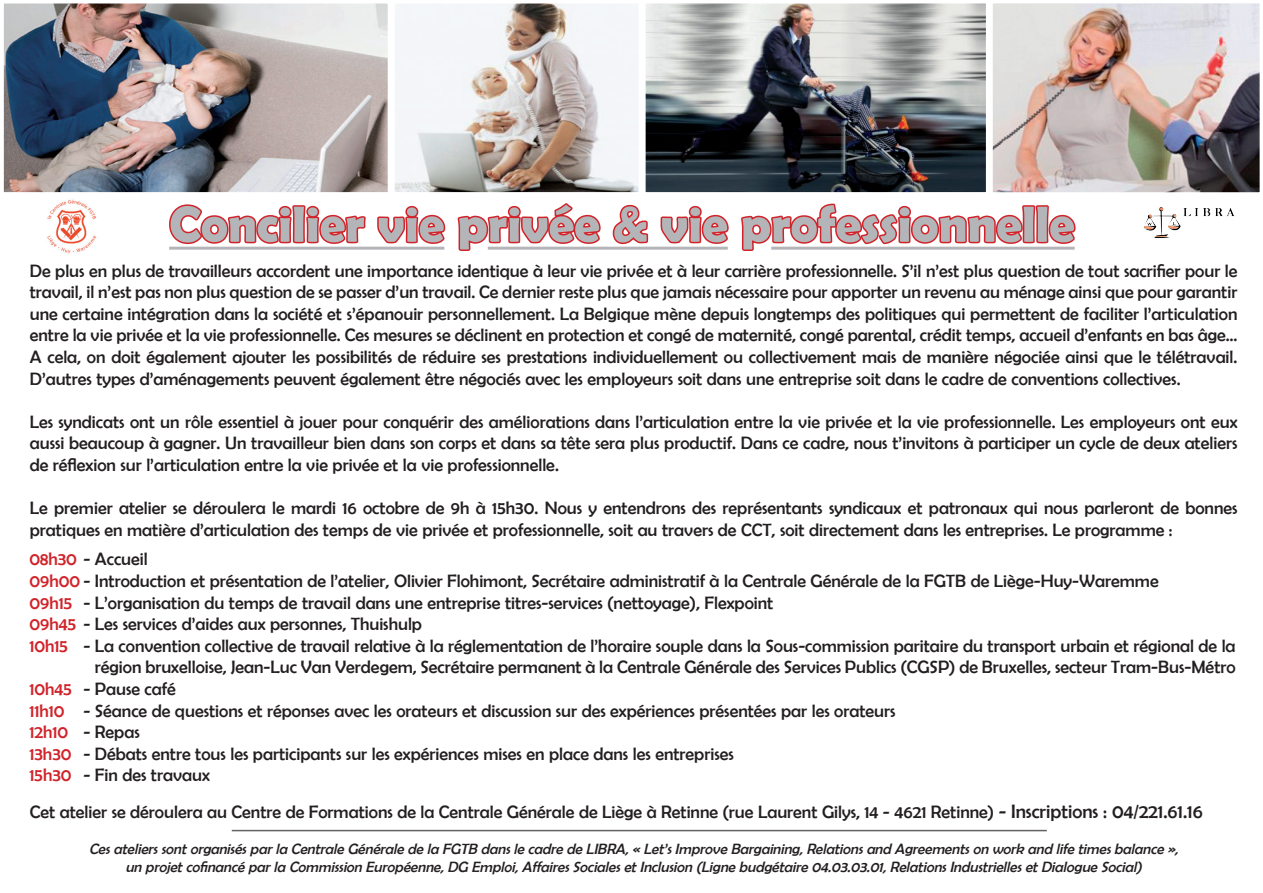
<style>
.page{position:relative;width:1263px;height:893px;background:#fff}
.page>*{position:absolute;margin:0;border:0;box-sizing:border-box;transform-origin:0 0}
.t1{font:700 51px "Berlin Sans FB Demi";color:#b4b5b8}
.t2{font:18px/21.6px "Berlin Sans FB";color:#231f20;text-align:justify}
.t3{font:italic 15px/18px "Berlin Sans FB";color:#231f20;text-align:center}
.s1{color:#d1232a}
.s2{font-size:19.5px}
</style>
<div class="page">
<svg style="left:395px;top:3px;width:244px;height:190px"></svg>
<img style="left:3px;top:3px;width:385px;height:190px">
<img style="left:645px;top:3px;width:341px;height:190px">
<img style="left:992px;top:3px;width:268px;height:190px">
<hr style="left:169px;top:247px;width:275px;height:3px;background:#b4b5b8">
<hr style="left:488px;top:247px;width:240px;height:3px;background:#b4b5b8">
<svg style="left:168px;top:163px;width:199px;height:82px"></svg>
<svg style="left:376px;top:205px;width:70px;height:45px"></svg>
<svg style="left:457px;top:203px;width:145px;height:48px"></svg>
<svg style="left:612px;top:204px;width:37px;height:41px"></svg>
<svg style="left:659px;top:205px;width:70px;height:45px"></svg>
<svg style="left:739px;top:163px;width:338px;height:88px"></svg>
<img style="left:47px;top:199px;width:49px;height:55px">
<img style="left:1144px;top:207px;width:91px;height:31px">
<div style="left:1183px;top:218px;width:54px;height:21px;background:#fff"></div>
<hr style="left:232px;top:830px;width:815px;height:1px;background:#636366">
<h1 class="t1" style="left:169px;top:195px;width:907px">Concilier vie privée &amp; vie professionnelle</h1>
<p class="t2" style="left:30px;top:260px;width:1209px">De plus en plus de travailleurs accordent une importance identique à leur vie privée et à leur carrière professionnelle. S’il n’est plus question de tout sacrifier pour le travail, il n’est pas non plus question de se passer d’un travail. Ce dernier reste plus que jamais nécessaire pour apporter un revenu au ménage ainsi que pour garantir une certaine intégration dans la société et s’épanouir personnellement. La Belgique mène depuis longtemps des politiques qui permettent de faciliter l’articulation entre la vie privée et la vie professionnelle. Ces mesures se déclinent en protection et congé de maternité, congé parental, crédit temps, accueil d’enfants en bas âge… A cela, on doit également ajouter les possibilités de réduire ses prestations individuellement ou collectivement mais de manière négociée ainsi que le télétravail.<br>D’autres types d’aménagements peuvent également être négociés avec les employeurs soit dans une entreprise soit dans le cadre de conventions collectives.</p>
<p class="t2" style="left:30px;top:411px;width:1209px">Les syndicats ont un rôle essentiel à jouer pour conquérir des améliorations dans l’articulation entre la vie privée et la vie professionnelle. Les employeurs ont eux aussi beaucoup à gagner. Un travailleur bien dans son corps et dans sa tête sera plus productif. Dans ce cadre, nous t’invitons à participer un cycle de deux ateliers de réflexion sur l’articulation entre la vie privée et la vie professionnelle.</p>
<p class="t2" style="left:30px;top:497px;width:1209px">Le premier atelier se déroulera le mardi 16 octobre de 9h à 15h30. Nous y entendrons des représentants syndicaux et patronaux qui nous parleront de bonnes pratiques en matière d’articulation des temps de vie privée et professionnelle, soit au travers de CCT, soit directement dans les entreprises. Le programme :</p>
<p class="t2" style="left:29px;top:548px;width:120px"><span class="s1">08h30</span> - Accueil</p>
<p class="t2" style="left:29px;top:570px;width:1131px"><span class="s1">09h00</span> - Introduction et présentation de l’atelier, Olivier Flohimont, Secrétaire administratif à la Centrale Générale de la FGTB de Liège-Huy-Waremme</p>
<p class="t2" style="left:29px;top:592px;width:745px"><span class="s1">09h15</span> - L’organisation du temps de travail dans une entreprise titres-services (nettoyage), Flexpoint</p>
<p class="t2" style="left:29px;top:613px;width:394px"><span class="s1">09h45</span> - Les services d’aides aux personnes, Thuishulp</p>
<p class="t2" style="left:29px;top:635px;width:1208px"><span class="s1">10h15</span> - La convention collective de travail relative à la réglementation de l’horaire souple dans la Sous-commission paritaire du transport urbain et régional de la</p>
<p class="t2" style="left:95px;top:656px;width:1142px">région bruxelloise, Jean-Luc Van Verdegem, Secrétaire permanent à la Centrale Générale des Services Publics (CGSP) de Bruxelles, secteur Tram-Bus-Métro</p>
<p class="t2" style="left:29px;top:678px;width:148px"><span class="s1">10h45</span> - Pause café</p>
<p class="t2" style="left:29px;top:700px;width:868px"><span class="s1">11h10</span> - Séance de questions et réponses avec les orateurs et discussion sur des expériences présentées par les orateurs</p>
<p class="t2" style="left:29px;top:721px;width:112px"><span class="s1">12h10</span> - Repas</p>
<p class="t2" style="left:29px;top:743px;width:706px"><span class="s1">13h30</span> - Débats entre tous les participants sur les expériences mises en place dans les entreprises</p>
<p class="t2" style="left:29px;top:764px;width:182px"><span class="s1">15h30</span> - Fin des travaux</p>
<p class="t2" style="left:30px;top:801px;width:1174px">Cet atelier se déroulera au Centre de Formations de la Centrale Générale de Liège à Retinne (rue Laurent Gilys, 14 - 4621 Retinne) <span class="s2">- Inscriptions : 04/221.61.16</span></p>
<p class="t3" style="left:89px;top:840px;width:1094px">Cesatelierssontorganisésparla Centrale Générale de la FGTB dansle cadre de LIBRA,« Let’sImprove Bargaining,Relationsand Agreementson work and life timesbalance », un projetcofinancé parla Commission Européenne,DG Emploi,AffairesSocialesetInclusion (Ligne budgétaire 04.03.03.01,RelationsIndustriellesetDialogue Social)</p>
</div>
